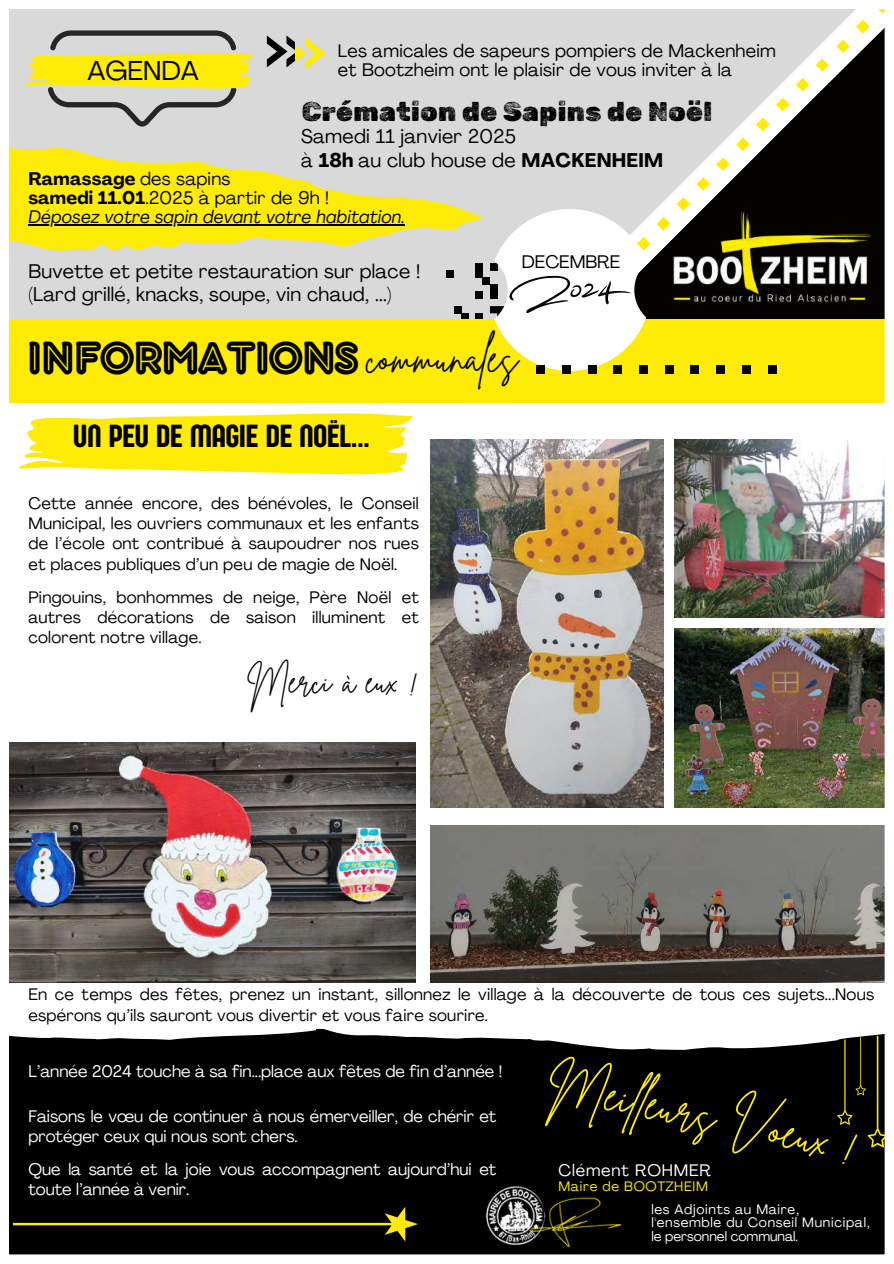
<style>
.page{position:relative;width:894px;height:1264px;background:#fff}
.page>*{position:absolute;margin:0;border:0;box-sizing:border-box;transform-origin:0 0}
.t1{font:700 expanded 49.5px "Bubbleboddy Neue Inline";letter-spacing:-.045em;color:#000}
.t2{font:46.95px "Brittany Signature";color:#fdeb0d}
.t3{font:33px "Sugo Pro Display";color:#000}
.t4{font:33px "Brittany Signature";letter-spacing:.015em;color:#000}
.t5{font:27px "Rubik Dirt";letter-spacing:.015em;color:#000}
.t6{font:27px "Agrandir";color:#000}
.t7{font:19.5px/23.7px "Agrandir";letter-spacing:.015em;color:#000}
.t8{font:18px/19.2px "Agrandir";letter-spacing:.015em;color:#000}
.t9{font:italic 18px/19.2px "Agrandir";letter-spacing:.015em;color:#000}
.t10{font:16.5px/20.1px "Agrandir";letter-spacing:.015em;color:#000;text-align:justify}
.t11{font:16.5px/20.1px "Agrandir";color:#fff}
.t12{font:16.5px "Agrandir";letter-spacing:.05em;color:#fff}
.t13{font:13.5px/13.5px "Agrandir";letter-spacing:.05em;color:#fff}
.t14{font:13.5px "Agrandir";letter-spacing:.05em;color:#fdeb0d}
.s1{font-weight:700}
.s2{font-weight:700;font-style:normal}
.s3{font-style:normal}
.s4{font-family:"Brittany Signature";font-weight:400;font-stretch:normal;font-size:42px}
</style>
<div class="page">
<img style="left:9px;top:9px;width:876px;height:1246px">
<h3 class="t6" style="left:88px;top:60px;width:113px">AGENDA</h3>
<p class="t8" style="left:338px;top:43px;width:439px">Les amicales de sapeurs pompiers de Mackenheim et Bootzheim ont le plaisir de vous inviter à la</p>
<h3 class="t5" style="left:301px;top:96px;width:412px">Crémation de Sapins de Noël</h3>
<p class="t7" style="left:301px;top:126px;width:363px">Samedi 11 janvier 2025<br>à <span class="s1">18h</span> au club house de <span class="s1">MACKENHEIM</span></p>
<p class="t9" style="left:28px;top:171px;width:378px"><span class="s2">Ramassage</span> <span class="s3">des sapins<br></span><span class="s2">samedi 11.01</span><span class="s3">.2025 à partir de 9h !<br></span>Déposez votre sapin devant votre habitation.</p>
<p class="t7" style="left:28px;top:261px;width:393px">Buvette et petite restauration sur place ! (Lard grillé, knacks, soupe, vin chaud, ...)</p>
<p class="t8" style="left:522px;top:254px;width:100px">DECEMBRE</p>
<h1 class="t1" style="left:27px;top:343px;width:493px">INFORMATIONS <span class="s4">communales</span></h1>
<h3 class="t3" style="left:73px;top:416px;width:298px">UN PEU DE MAGIE DE NOËL...</h3>
<p class="t10" style="left:28px;top:495px;width:392px">Cette année encore, des bénévoles, le Conseil Municipal, les ouvriers communaux et les enfants de l’école ont contribué à saupoudrer nos rues et places publiques d’un peu de magie de Noël.</p>
<p class="t10" style="left:28px;top:588px;width:392px">Pingouins, bonhommes de neige, Père Noël et autres décorations de saison illuminent et colorent notre village.</p>
<h3 class="t4" style="left:247px;top:660px;width:173px">Merci à eux !</h3>
<p class="t10" style="left:28px;top:986px;width:847px">En ce temps des fêtes, prenez un instant, sillonnez le village à la découverte de tous ces sujets...Nous espérons qu’ils sauront vous divertir et vous faire sourire.</p>
<h2 class="t2" style="left:555px;top:1051px;width:317px;rotate:12deg">Meilleurs Voeux !</h2>
<p class="t13" style="left:651px;top:1203px;width:220px">les Adjoints au Maire, l'ensemble du Conseil Municipal, le personnel communal.</p>
<p class="t11" style="left:28px;top:1062px;width:475px">L’année 2024 touche à sa fin...place aux fêtes de fin d’année !</p>
<p class="t11" style="left:28px;top:1107px;width:469px">Faisons le vœu de continuer à nous émerveiller, de chérir et protéger ceux qui nous sont chers.</p>
<p class="t11" style="left:28px;top:1160px;width:469px">Que la santé et la joie vous accompagnent aujourd’hui et toute l’année à venir.</p>
<p class="t12" style="left:558px;top:1163px;width:154px">Clément ROHMER</p>
<p class="t14" style="left:558px;top:1180px;width:151px">Maire de BOOTZHEIM</p>
</div>
